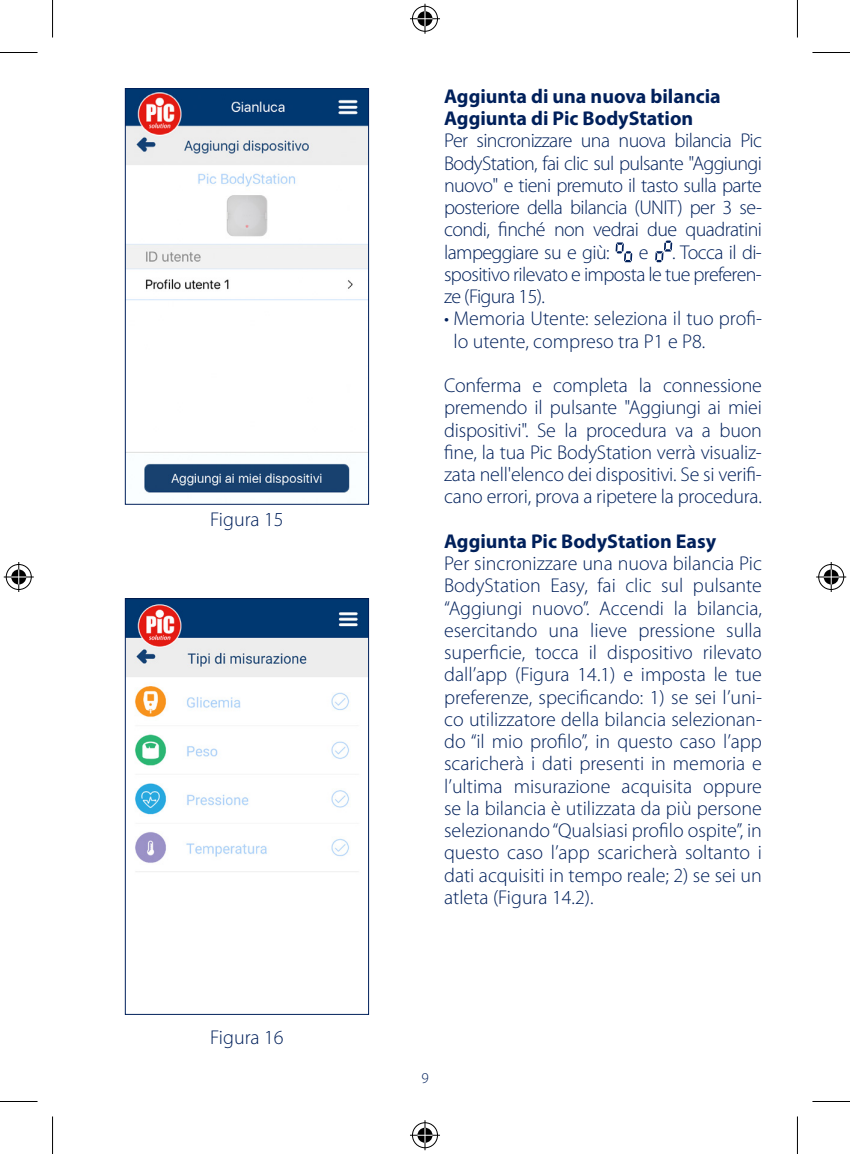
<style>
.page{position:relative;width:850px;height:1154px;background:#fff}
.page>*{position:absolute;margin:0;border:0;box-sizing:border-box;transform-origin:0 0}
.t1{font:300 20px/22.2px "Myriad Pro";letter-spacing:-.01em;color:#00205b;text-align:justify}
.t2{font:700 20px/22.2px "Myriad Pro";color:#00205b}
.t3{font:300 15px "Myriad Pro";color:#00205b}
</style>
<div class="page">
<img style="left:127px;top:90px;width:240px;height:403px">
<div style="left:125px;top:88px;width:244px;height:417px;border:1px solid #00205b"></div>
<img style="left:127px;top:600px;width:240px;height:272px">
<div style="left:125px;top:598px;width:244px;height:417px;border:1px solid #00205b"></div>
<svg style="left:615px;top:242px;width:17px;height:20px"></svg>
<svg style="left:655px;top:240px;width:17px;height:22px"></svg>
<hr style="left:0;top:52px;width:38px;height:1px;background:#000">
<hr style="left:812px;top:52px;width:37px;height:1px;background:#000">
<hr style="left:0;top:1101px;width:38px;height:1px;background:#000">
<hr style="left:812px;top:1101px;width:37px;height:1px;background:#000">
<hr style="left:52px;top:0;width:1px;height:38px;background:#000">
<hr style="left:52px;top:1116px;width:1px;height:38px;background:#000">
<hr style="left:796px;top:0;width:1px;height:38px;background:#000">
<hr style="left:796px;top:1116px;width:1px;height:38px;background:#000">
<div style="left:410px;top:5px;width:29px;height:28px;border:3px solid #fff;border-radius:50%"></div>
<hr style="left:410px;top:17px;width:30px;height:3px;background:#fff">
<hr style="left:423px;top:4px;width:3px;height:30px;background:#fff">
<div style="left:415px;top:10px;width:19px;height:18px;border:3px solid #fff;border-radius:50%"></div>
<div style="left:412px;top:6px;width:25px;height:26px;border:1px solid #000;border-radius:50%"></div>
<hr style="left:410px;top:18px;width:30px;height:1px;background:#000">
<hr style="left:424px;top:4px;width:1px;height:30px;background:#000">
<svg style="left:417px;top:11px;width:15px;height:15px"></svg>
<div style="left:410px;top:1121px;width:29px;height:28px;border:3px solid #fff;border-radius:50%"></div>
<hr style="left:410px;top:1134px;width:30px;height:3px;background:#fff">
<hr style="left:423px;top:1120px;width:3px;height:30px;background:#fff">
<div style="left:415px;top:1126px;width:19px;height:18px;border:3px solid #fff;border-radius:50%"></div>
<div style="left:412px;top:1122px;width:25px;height:26px;border:1px solid #000;border-radius:50%"></div>
<hr style="left:410px;top:1135px;width:30px;height:1px;background:#000">
<hr style="left:424px;top:1120px;width:1px;height:30px;background:#000">
<svg style="left:417px;top:1128px;width:15px;height:15px"></svg>
<div style="left:5px;top:563px;width:28px;height:28px;border:3px solid #fff;border-radius:50%"></div>
<hr style="left:4px;top:575px;width:30px;height:3px;background:#fff">
<hr style="left:17px;top:562px;width:3px;height:30px;background:#fff">
<div style="left:10px;top:568px;width:18px;height:18px;border:3px solid #fff;border-radius:50%"></div>
<div style="left:6px;top:564px;width:26px;height:26px;border:1px solid #000;border-radius:50%"></div>
<hr style="left:4px;top:576px;width:30px;height:1px;background:#000">
<hr style="left:18px;top:562px;width:1px;height:30px;background:#000">
<svg style="left:11px;top:569px;width:15px;height:15px"></svg>
<div style="left:816px;top:563px;width:28px;height:28px;border:3px solid #fff;border-radius:50%"></div>
<hr style="left:815px;top:575px;width:30px;height:3px;background:#fff">
<hr style="left:829px;top:562px;width:3px;height:30px;background:#fff">
<div style="left:821px;top:568px;width:18px;height:18px;border:3px solid #fff;border-radius:50%"></div>
<div style="left:818px;top:564px;width:25px;height:26px;border:1px solid #000;border-radius:50%"></div>
<hr style="left:815px;top:576px;width:30px;height:1px;background:#000">
<hr style="left:830px;top:562px;width:1px;height:30px;background:#000">
<svg style="left:823px;top:569px;width:15px;height:15px"></svg>
<p class="t1" style="left:210px;top:509px;width:75px">Figura 15</p>
<p class="t1" style="left:210px;top:1026px;width:75px">Figura 16</p>
<p class="t2" style="left:444px;top:85px;width:278px">Aggiunta di una nuova bilancia<br>Aggiunta di Pic BodyStation</p>
<p class="t1" style="left:444px;top:130px;width:319px">Per sincronizzare una nuova bilancia Pic BodyStation, fai clic sul pulsante "Aggiungi nuovo" e tieni premuto il tasto sulla parte posteriore della bilancia (UNIT) per 3 se&shy;condi, finché non vedrai due quadratini lampeggiare su e giù:</p>
<p class="t1" style="left:444px;top:241px;width:319px;text-indent:195px">e . Tocca il di&shy;spositivo rilevato e imposta le tue preferen&shy;ze (Figura 15).</p>
<p class="t1" style="left:453px;top:308px;width:310px;text-indent:-9px">• Memoria Utente: seleziona il tuo profi&shy;lo utente, compreso tra P1 e P8.</p>
<p class="t1" style="left:444px;top:375px;width:319px">Conferma e completa la connessione premendo il pulsante "Aggiungi ai miei dispositivi". Se la procedura va a buon fine, la tua Pic BodyStation verrà visualiz&shy;zata nell'elenco dei dispositivi. Se si verifi&shy;cano errori, prova a ripetere la procedura.</p>
<p class="t2" style="left:444px;top:530px;width:273px">Aggiunta Pic BodyStation Easy</p>
<p class="t1" style="left:444px;top:553px;width:319px">Per sincronizzare una nuova bilancia Pic BodyStation Easy, fai clic sul pulsante “Aggiungi nuovo”. Accendi la bilancia, esercitando una lieve pressione sulla superficie, tocca il dispositivo rilevato dall’app (Figura 14.1) e imposta le tue preferenze, specificando: 1) se sei l’uni&shy;co utilizzatore della bilancia selezionan&shy;do “il mio profilo”, in questo caso l’app scaricherà i dati presenti in memoria e l’ultima misurazione acquisita oppure se la bilancia è utilizzata da più persone selezionando “Qualsiasi profilo ospite”, in questo caso l’app scaricherà soltanto i dati acquisiti in tempo reale; 2) se sei un atleta (Figura 14.2).</p>
<p class="t3" style="left:421px;top:1069px;width:9px">9</p>
</div>
